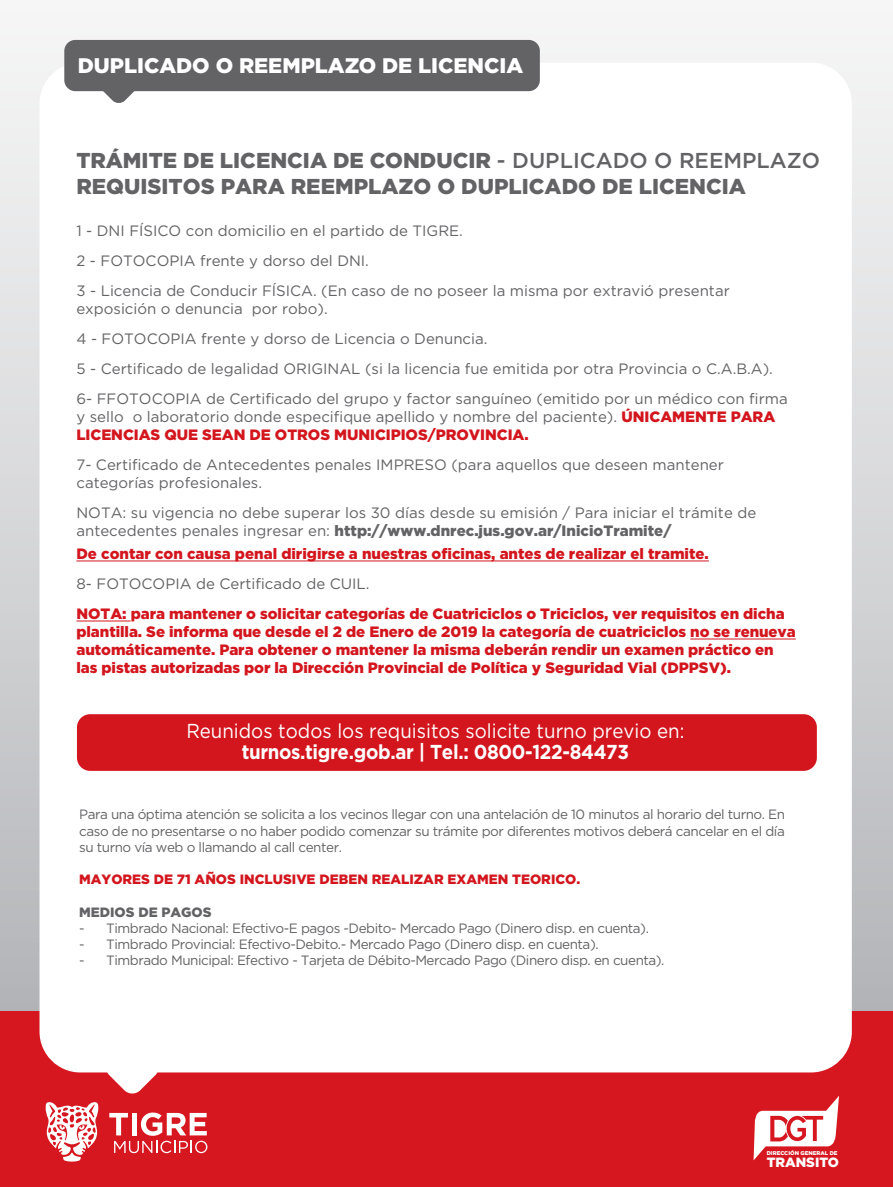
<style>
.page{position:relative;width:893px;height:1187px;background:#fff}
.page>*{position:absolute;margin:0;border:0;box-sizing:border-box;transform-origin:0 0}
.t1{font:900 21.45px/25.8px "Gotham";color:#636366}
.t2{font:900 21.15px "Gotham";color:#fff}
.t3{font:20.1px "Gotham";color:#fff;scale:.93 1}
.t4{font:700 20.1px "Gotham";letter-spacing:-.02em;color:#fff;scale:.93 1}
.t5{font:15px/30px "Gotham";color:#636366}
.t6{font:900 15px/18px "Gotham";letter-spacing:-.005em;color:#d3161e}
.t7{font:13.5px/16.2px "Gotham";letter-spacing:-.035em;color:#636366;text-align:justify}
.t8{font:900 13.5px "Gotham";color:#d3161e}
.t9{font:900 13.5px "Gotham";color:#636366}
.t10{font:900 13.35px "Gotham";color:#fff}
.t11{font:900 5.55px "Gotham";color:#fff}
.s1{font-weight:500}
.s2{font-weight:900;color:#d3161e}
.s3{font-weight:900}
</style>
<div class="page">
<div style="left:0;top:1010px;width:893px;height:176px;background:#d7171f"></div>
<div style="left:0;top:0;width:893px;height:1010px;background:linear-gradient(to bottom,#f9f9f9,#b5b6b9)"></div>
<div style="left:40px;top:63px;width:812px;height:1009px;background:#fff;border-radius:41px"></div>
<svg style="left:105px;top:1072px;width:55px;height:22px"></svg>
<svg style="left:97px;top:91px;width:43px;height:12px"></svg>
<div style="left:64px;top:40px;width:476px;height:51px;background:#636366;border-radius:11px"></div>
<div style="left:77px;top:714px;width:740px;height:56px;background:#d3161e;border-radius:13px"></div>
<hr style="left:76px;top:560px;width:633px;height:1px;background:#d3161e">
<hr style="left:76px;top:620px;width:55px;height:1px;background:#d3161e">
<hr style="left:690px;top:638px;width:106px;height:1px;background:#d3161e">
<svg style="left:754px;top:1096px;width:85px;height:64px"></svg>
<svg style="left:46px;top:1102px;width:52px;height:59px"></svg>
<svg style="left:109px;top:1112px;width:98px;height:41px"></svg>
<h2 class="t2" style="left:78px;top:51px;width:447px">DUPLICADO O REEMPLAZO DE LICENCIA</h2>
<h1 class="t1" style="left:76px;top:147px;width:745px">TRÁMITE DE LICENCIA DE CONDUCIR <span class="s1">- DUPLICADO O REEMPLAZO<br></span>REQUISITOS PARA REEMPLAZO O DUPLICADO DE LICENCIA</h1>
<p class="t5" style="left:76px;top:216px;width:655px">1 - DNI FÍSICO con domicilio en el partido de TIGRE.<br>2 - FOTOCOPIA frente y dorso del DNI.<br>3 - Licencia de Conducir FÍSICA. (En caso de no poseer la misma por extravió presentar</p>
<p class="t5" style="left:76px;top:294px;width:713px">exposición o denuncia por robo).<br>4 - FOTOCOPIA frente y dorso de Licencia o Denuncia.<br>5 - Certificado de legalidad ORIGINAL (si la licencia fue emitida por otra Provincia o C.A.B.A).<br>6- FFOTOCOPIA de Certificado del grupo y factor sanguíneo (emitido por un médico con firma</p>
<p class="t5" style="left:76px;top:408px;width:700px;line-height:18px">y sello o laboratorio donde especifique apellido y nombre del paciente). <span class="s2">ÚNICAMENTE PARA<br>LICENCIAS QUE SEAN DE OTROS MUNICIPIOS/PROVINCIA.</span></p>
<p class="t5" style="left:76px;top:456px;width:649px;line-height:18px">7- Certificado de Antecedentes penales IMPRESO (para aquellos que deseen mantener categorías profesionales.</p>
<p class="t5" style="left:76px;top:504px;width:681px;line-height:18px">NOTA: su vigencia no debe superar los 30 días desde su emisión / Para iniciar el trámite de antecedentes penales ingresar en: <span class="s3">http://www.dnrec.jus.gov.ar/InicioTramite/</span></p>
<p class="t6" style="left:76px;top:544px;width:634px">De contar con causa penal dirigirse a nuestras oficinas, antes de realizar el tramite.</p>
<p class="t5" style="left:76px;top:568px;width:295px">8- FOTOCOPIA de Certificado de CUIL.</p>
<p class="t6" style="left:76px;top:604px;width:721px">NOTA: para mantener o solicitar categorías de Cuatriciclos o Triciclos, ver requisitos en dicha plantilla. Se informa que desde el 2 de Enero de 2019 la categoría de cuatriciclos no se renueva automáticamente. Para obtener o mantener la misma deberán rendir un examen práctico en las pistas autorizadas por la Dirección Provincial de Política y Seguridad Vial (DPPSV).</p>
<h3 class="t3" style="left:186px;top:717px;width:537px">Reunidos todos los requisitos solicite turno previo en:</h3>
<h3 class="t4" style="left:242px;top:738px;width:418px">turnos.tigre.gob.ar | Tel.: 0800-122-84473</h3>
<p class="t7" style="left:79px;top:806px;width:708px">Para una óptima atención se solicita a los vecinos llegar con una antelación de 10 minutos al horario del turno. En caso de no presentarse o no haber podido comenzar su trámite por diferentes motivos deberá cancelar en el día su turno vía web o llamando al call center.</p>
<p class="t8" style="left:79px;top:870px;width:503px">MAYORES DE 71 AÑOS INCLUSIVE DEBEN REALIZAR EXAMEN TEORICO.</p>
<p class="t9" style="left:79px;top:902px;width:134px">MEDIOS DE PAGOS</p>
<p class="t7" style="left:79px;top:919px;width:571px">- Timbrado Nacional: Efectivo-E pagos -Debito- Mercado Pago (Dinero disp. en cuenta).</p>
<p class="t7" style="left:79px;top:935px;width:521px">- Timbrado Provincial: Efectivo-Debito.- Mercado Pago (Dinero disp. en cuenta).</p>
<p class="t7" style="left:79px;top:952px;width:587px">- Timbrado Municipal: Efectivo - Tarjeta de Débito-Mercado Pago (Dinero disp. en cuenta).</p>
<p class="t11" style="left:767px;top:1148px;width:72px">DIRECCIÓN GENERAL DE</p>
<p class="t10" style="left:767px;top:1152px;width:74px">TRANSITO</p>
</div>
